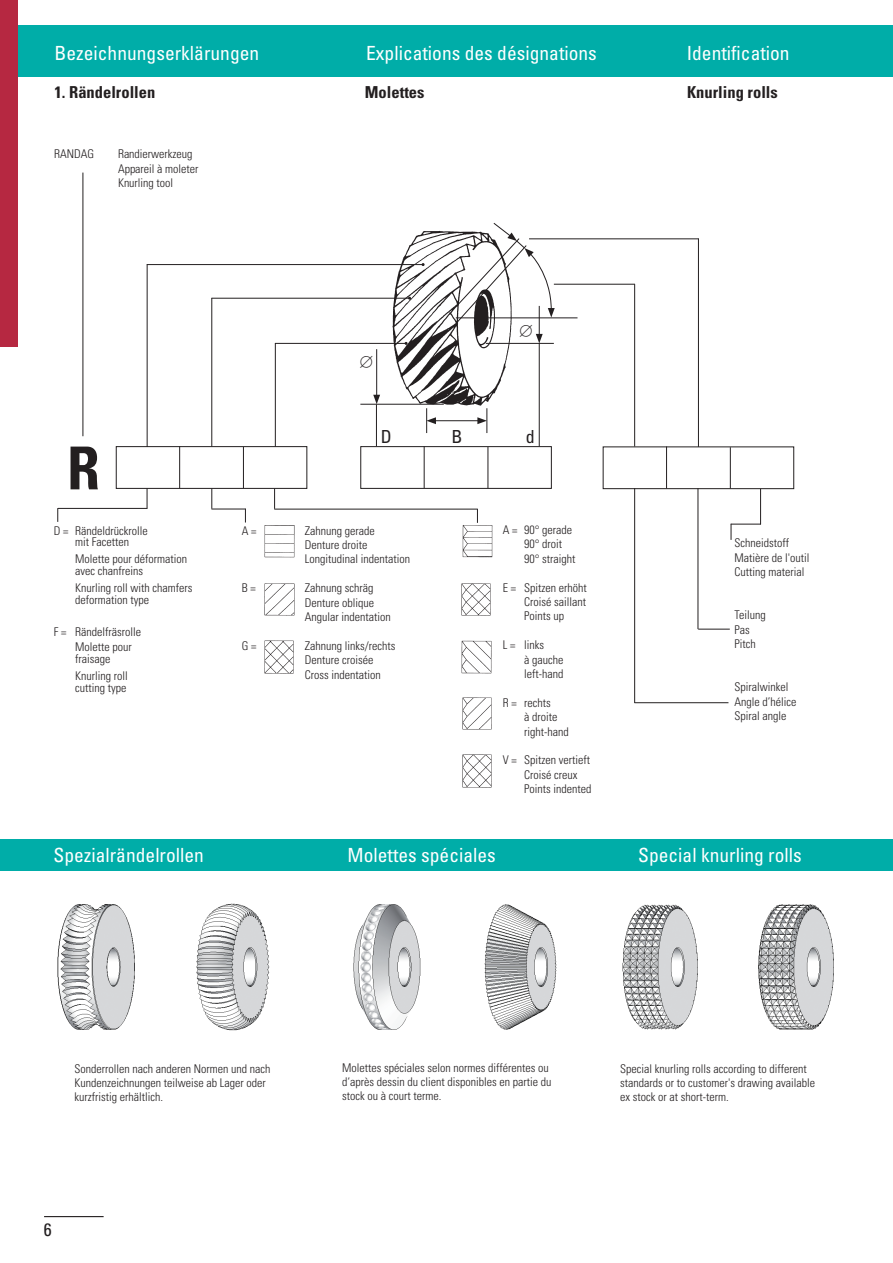
<style>
.page{position:relative;width:893px;height:1263px;background:#fff}
.page>*{position:absolute;margin:0;border:0;box-sizing:border-box;transform-origin:0 0}
.t1{font:700 condensed 59.25px "Univers";color:#231f20}
.t2{font:condensed 19.5px "Univers";color:#fff}
.t3{font:condensed 18px "Univers";color:#231f20}
.t4{font:condensed 18px "Univers";color:#231f20}
.t5{font:700 condensed 16.5px "Univers";color:#231f20}
.t6{font:300 condensed 12px/14.4px "Univers";color:#231f20}
</style>
<div class="page">
<hr style="left:44px;top:1216px;width:60px;height:1px;background:#231f20">
<div style="left:116px;top:446px;width:191px;height:43px;border:1px solid #231f20"></div>
<div style="left:360px;top:446px;width:192px;height:43px;border:1px solid #231f20"></div>
<hr style="left:179px;top:446px;width:1px;height:42px;background:#231f20">
<hr style="left:424px;top:446px;width:1px;height:42px;background:#231f20">
<hr style="left:243px;top:447px;width:1px;height:41px;background:#231f20">
<hr style="left:488px;top:447px;width:1px;height:41px;background:#231f20">
<div style="left:0;top:25px;width:893px;height:51px;background:#00ada8"></div>
<div style="left:0;top:0;width:17px;height:347px;background:#b62841"></div>
<img style="left:393px;top:230px;width:117px;height:176px">
<hr style="left:83px;top:173px;width:1px;height:263px;background:#231f20">
<svg style="left:147px;top:488px;width:1px;height:21px"></svg>
<hr style="left:58px;top:508px;width:89px;height:1px;background:#231f20">
<svg style="left:57px;top:508px;width:1px;height:14px"></svg>
<svg style="left:211px;top:488px;width:1px;height:21px"></svg>
<hr style="left:211px;top:509px;width:35px;height:1px;background:#231f20">
<svg style="left:245px;top:510px;width:1px;height:12px"></svg>
<svg style="left:274px;top:488px;width:1px;height:21px"></svg>
<hr style="left:274px;top:509px;width:204px;height:1px;background:#231f20">
<svg style="left:477px;top:510px;width:1px;height:13px"></svg>
<div style="left:603px;top:446px;width:191px;height:43px;border:1px solid #231f20"></div>
<hr style="left:666px;top:446px;width:1px;height:42px;background:#231f20">
<hr style="left:730px;top:447px;width:1px;height:41px;background:#231f20">
<hr style="left:634px;top:488px;width:1px;height:215px;background:#231f20">
<hr style="left:634px;top:702px;width:94px;height:1px;background:#231f20">
<hr style="left:698px;top:488px;width:1px;height:141px;background:#231f20">
<hr style="left:698px;top:629px;width:32px;height:1px;background:#231f20">
<hr style="left:760px;top:489px;width:1px;height:35px;background:#231f20">
<hr style="left:731px;top:524px;width:30px;height:1px;background:#231f20">
<svg style="left:731px;top:524px;width:1px;height:16px"></svg>
<img style="left:265px;top:525px;width:29px;height:33px">
<img style="left:265px;top:583px;width:29px;height:33px">
<img style="left:265px;top:641px;width:29px;height:32px">
<img style="left:463px;top:525px;width:29px;height:32px">
<img style="left:462px;top:583px;width:29px;height:33px">
<img style="left:462px;top:640px;width:29px;height:33px">
<img style="left:462px;top:698px;width:29px;height:32px">
<img style="left:462px;top:755px;width:29px;height:32px">
<hr style="left:434px;top:420px;width:46px;height:1px;background:#231f20">
<svg style="left:426px;top:408px;width:10px;height:25px"></svg>
<svg style="left:477px;top:408px;width:10px;height:25px"></svg>
<hr style="left:360px;top:404px;width:84px;height:1px;background:#231f20">
<hr style="left:376px;top:349px;width:1px;height:48px;background:#231f20">
<svg style="left:373px;top:395px;width:7px;height:9px"></svg>
<hr style="left:376px;top:404px;width:1px;height:42px;background:#231f20">
<hr style="left:539px;top:343px;width:1px;height:103px;background:#231f20">
<hr style="left:456px;top:317px;width:121px;height:1px;background:#231f20">
<hr style="left:486px;top:343px;width:68px;height:1px;background:#231f20">
<hr style="left:275px;top:343px;width:131px;height:1px;background:#231f20">
<hr style="left:275px;top:343px;width:1px;height:104px;background:#231f20">
<hr style="left:212px;top:298px;width:198px;height:1px;background:#231f20">
<hr style="left:147px;top:264px;width:276px;height:1px;background:#231f20">
<hr style="left:211px;top:298px;width:1px;height:148px;background:#231f20">
<hr style="left:147px;top:264px;width:1px;height:183px;background:#231f20">
<hr style="left:529px;top:238px;width:170px;height:1px;background:#231f20">
<hr style="left:698px;top:238px;width:1px;height:209px;background:#231f20">
<hr style="left:554px;top:284px;width:81px;height:1px;background:#231f20">
<hr style="left:634px;top:284px;width:1px;height:162px;background:#231f20">
<div style="left:0;top:839px;width:893px;height:32px;background:#00ada8"></div>
<img style="left:57px;top:903px;width:777px;height:128px">
<svg style="left:455px;top:223px;width:100px;height:120px"></svg>
<h2 class="t2" style="left:55px;top:41px;width:206px">Bezeichnungserklärungen</h2>
<h2 class="t2" style="left:366px;top:41px;width:232px">Explications des désignations</h2>
<h2 class="t2" style="left:687px;top:41px;width:104px">Identification</h2>
<h3 class="t5" style="left:55px;top:82px;width:102px">1. Rändelrollen</h3>
<h3 class="t5" style="left:365px;top:82px;width:61px">Molettes</h3>
<h3 class="t5" style="left:687px;top:82px;width:92px">Knurling rolls</h3>
<p class="t6" style="left:54px;top:147px;width:42px">RANDAG</p>
<p class="t6" style="left:118px;top:147px;width:82px">Randierwerkzeug<br>Appareil à moleter<br>Knurling tool</p>
<h1 class="t1" style="left:67px;top:432px;width:34px">R</h1>
<p class="t6" style="left:54px;top:525px;width:95px;line-height:11.4px;text-align:center">D = Rändeldrückrolle mit Facetten</p>
<p class="t6" style="left:75px;top:554px;width:113px;line-height:11.4px">Molette pour déformation avec chanfreins</p>
<p class="t6" style="left:75px;top:582px;width:119px;line-height:11.4px">Knurling roll with chamfers deformation type</p>
<p class="t6" style="left:75px;top:623px;width:67px;line-height:15.9px;text-indent:-21px">F = Rändelfräsrolle<br>Molette pour</p>
<p class="t6" style="left:75px;top:650px;width:54px;line-height:17.4px">fraisage<br>Knurling roll</p>
<p class="t6" style="left:75px;top:680px;width:53px">cutting type</p>
<h3 class="t4" style="left:381px;top:425px;width:12px">D</h3>
<h3 class="t3" style="left:526px;top:425px;width:10px">d</h3>
<h3 class="t4" style="left:451px;top:425px;width:12px">B</h3>
<p class="t6" style="left:242px;top:523px;width:16px">A =</p>
<p class="t6" style="left:305px;top:523px;width:107px">Zahnung gerade<br>Denture droite<br>Longitudinal indentation</p>
<p class="t6" style="left:242px;top:581px;width:15px">B =</p>
<p class="t6" style="left:305px;top:581px;width:87px">Zahnung schräg<br>Denture oblique<br>Angular indentation</p>
<p class="t6" style="left:242px;top:638px;width:16px">G =</p>
<p class="t6" style="left:305px;top:638px;width:92px">Zahnung links/rechts<br>Denture croisée<br>Cross indentation</p>
<p class="t6" style="left:524px;top:522px;width:53px;text-indent:-21px">A = 90° gerade<br>90° droit<br>90° straight</p>
<p class="t6" style="left:524px;top:580px;width:64px;text-align:justify;text-indent:-21px">E = Spitzen erhöht Croisé saillant Points up</p>
<p class="t6" style="left:524px;top:638px;width:41px;text-indent:-21px">L = links<br>à gauche left-hand</p>
<p class="t6" style="left:524px;top:695px;width:46px;text-indent:-21px">R = rechts<br>à droite right-hand</p>
<p class="t6" style="left:524px;top:753px;width:69px;text-indent:-21px">V = Spitzen vertieft<br>Croisé creux<br>Points indented</p>
<p class="t6" style="left:735px;top:536px;width:76px">Schneidstoff<br>Matière de l'outil<br>Cutting material</p>
<p class="t6" style="left:735px;top:608px;width:33px">Teilung<br>Pas<br>Pitch</p>
<p class="t6" style="left:735px;top:680px;width:63px">Spiralwinkel<br>Angle d’hélice<br>Spiral angle</p>
<h2 class="t2" style="left:53px;top:842px;width:152px">Spezialrändelrollen</h2>
<h2 class="t2" style="left:347px;top:842px;width:150px">Molettes spéciales</h2>
<h2 class="t2" style="left:638px;top:842px;width:165px">Special knurling rolls</h2>
<p class="t6" style="left:75px;top:1061px;width:197px">Sonderrollen nach anderen Normen und nach<br>Kundenzeichnungen teilweise ab Lager oder kurzfristig erhältlich.</p>
<p class="t6" style="left:342px;top:1060px;width:211px">Molettes spéciales selon normes différentes ou d‘après dessin du client disponibles en partie du stock ou à court terme.</p>
<p class="t6" style="left:620px;top:1061px;width:196px">Special knurling rolls according to different standards or to customer's drawing available ex stock or at short-term.</p>
<h3 class="t3" style="left:44px;top:1218px;width:9px">6</h3>
</div>
